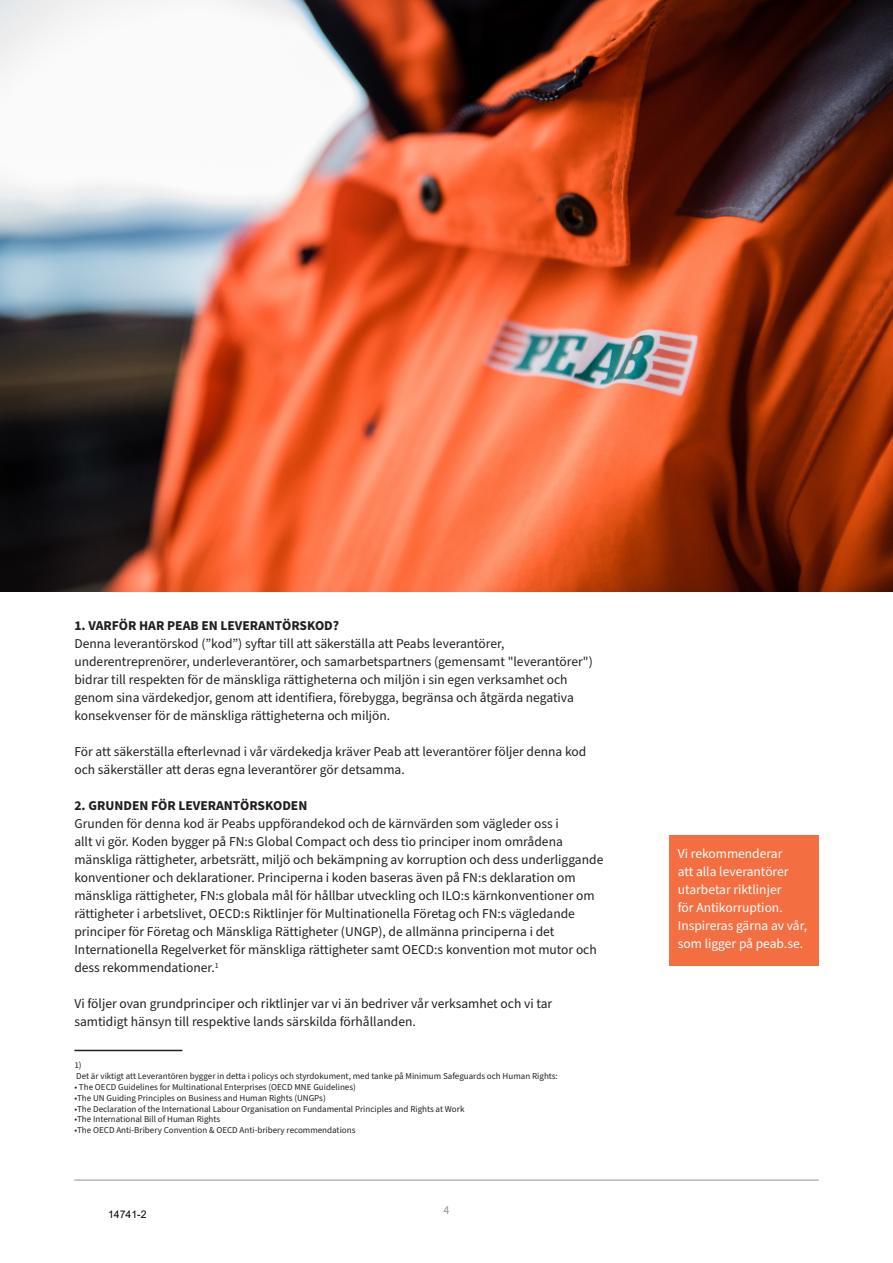
<style>
.page{position:relative;width:893px;height:1263px;background:#fff}
.page>*{position:absolute;margin:0;border:0;box-sizing:border-box;transform-origin:0 0}
.Body_text_9_12{font:13.5px/18px "Source Sans Pro";color:#231f20}
.Caption___Description_8_11_Bold{font:13.5px/18px "Source Sans Pro";color:#fff}
.Body_title__9_12{font:700 13.5px "Source Sans Pro";color:#231f20}
.t1{font:12px "Source Sans Pro";color:#97908c}
.t2{font:10.5px "Arial";color:#000}
.t3{font:9px "Source Sans Pro";color:#231f20}
</style>
<div class="page">
<hr style="left:74px;top:1050px;width:108px;height:1px;background:#231f20">
<img style="left:0;top:0;width:893px;height:592px">
<div style="left:669px;top:836px;width:150px;height:130px;background:#f36f42"></div>
<hr style="left:74px;top:1180px;width:745px;height:1px;background:#97908c">
<p class="Body_title__9_12" style="left:74px;top:617px;width:266px">1. VARFÖR HAR PEAB EN LEVERANTÖRSKOD?</p>
<p class="Body_text_9_12" style="left:74px;top:635px;width:520px">Denna leverantörskod (”kod”) syftar till att säkerställa att Peabs leverantörer, underentreprenörer, underleverantörer, och samarbetspartners (gemensamt "leverantörer") bidrar till respekten för de mänskliga rättigheterna och miljön i sin egen verksamhet och genom sina värdekedjor, genom att identifiera, förebygga, begränsa och åtgärda negativa konsekvenser för de mänskliga rättigheterna och miljön.</p>
<p class="Body_text_9_12" style="left:74px;top:743px;width:513px">För att säkerställa efterlevnad i vår värdekedja kräver Peab att leverantörer följer denna kod och säkerställer att deras egna leverantörer gör detsamma.</p>
<p class="Body_title__9_12" style="left:74px;top:797px;width:234px">2. GRUNDEN FÖR LEVERANTÖRSKODEN</p>
<p class="Body_text_9_12" style="left:74px;top:815px;width:530px">Grunden för denna kod är Peabs uppförandekod och de kärnvärden som vägleder oss i<br>allt vi gör. Koden bygger på FN:s Global Compact och dess tio principer inom områdena mänskliga rättigheter, arbetsrätt, miljö och bekämpning av korruption och dess underliggande konventioner och deklarationer. Principerna i koden baseras även på FN:s deklaration om mänskliga rättigheter, FN:s globala mål för hållbar utveckling och ILO:s kärnkonventioner om rättigheter i arbetslivet, OECD:s Riktlinjer för Multinationella Företag och FN:s vägledande principer för Företag och Mänskliga Rättigheter (UNGP), de allmänna principerna i det Internationella Regelverket för mänskliga rättigheter samt OECD:s konvention mot mutor och dess rekommendationer.<sup>1</sup></p>
<p class="Body_text_9_12" style="left:74px;top:995px;width:479px">Vi följer ovan grundprinciper och riktlinjer var vi än bedriver vår verksamhet och vi tar samtidigt hänsyn till respektive lands särskilda förhållanden.</p>
<p class="t3" style="left:74px;top:1059px;width:9px">1)</p>
<p class="t3" style="left:76px;top:1070px;width:483px">Det är viktigt att Leverantören bygger in detta i policys och styrdokument, med tanke på Minimum Safeguards och Human Rights:</p>
<p class="t3" style="left:74px;top:1081px;width:283px">• The OECD Guidelines for Multinational Enterprises (OECD MNE Guidelines)</p>
<p class="t3" style="left:74px;top:1092px;width:253px">•The UN Guiding Principles on Business and Human Rights (UNGPs)</p>
<p class="t3" style="left:74px;top:1103px;width:392px">•The Declaration of the International Labour Organisation on Fundamental Principles and Rights at Work</p>
<p class="t3" style="left:74px;top:1113px;width:147px">•The International Bill of Human Rights</p>
<p class="t3" style="left:74px;top:1124px;width:283px">•The OECD Anti-Bribery Convention &amp; OECD Anti-bribery recommendations</p>
<p class="t2" style="left:108px;top:1207px;width:40px">14741-2</p>
<p class="t1" style="left:443px;top:1201px;width:7px">4</p>
<p class="Caption___Description_8_11_Bold" style="left:678px;top:845px;width:131px">Vi rekommenderar<br>att alla leverantörer utarbetar riktlinjer<br>för Antikorruption.<br>Inspireras gärna av vår, som ligger på peab.se.</p>
</div>
